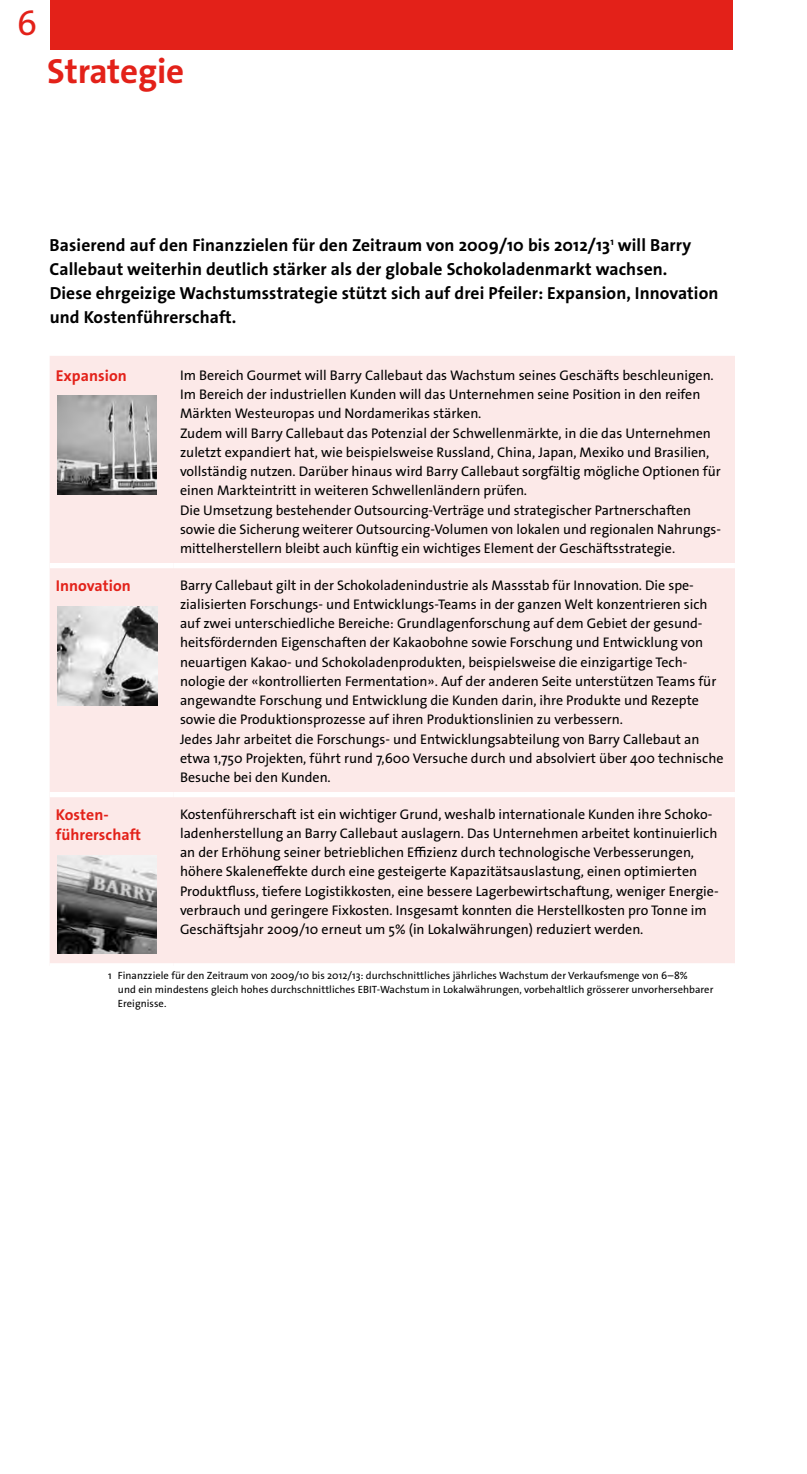
<style>
.page{position:relative;width:807px;height:1474px;background:#fff}
.page>*{position:absolute;margin:0;border:0;box-sizing:border-box;transform-origin:0 0}
._01_Seitentitel{font:700 35px "The Sans Os F";letter-spacing:-.005em;color:#e32119}
.t1{font:35px "The Sans Os F";color:#e32119}
._05_Grundtext_Bold{font:700 17.5px/24.2px "The Sans Os F";letter-spacing:.005em;color:#000}
._05_Grundtext_Bold-2{font:700 15.75px/20.1px "The Sans Os F";letter-spacing:.005em;color:#e32119}
._05_Grundtext_Bold-3{font:14px/19.2px "The Sans Os F";color:#000}
._43_Tab_Footnote_San{font:10.5px/14px "The Sans Os F";letter-spacing:.005em;color:#000}
</style>
<div class="page">
<div style="left:50px;top:0;width:682px;height:50px;background:#e32119"></div>
<div style="left:50px;top:356px;width:684px;height:607px;background:#fce9e8"></div>
<div style="left:50px;top:563px;width:124px;height:5px;background:#fff"></div>
<div style="left:174px;top:563px;width:560px;height:5px;background:#fff"></div>
<div style="left:50px;top:792px;width:124px;height:5px;background:#fff"></div>
<div style="left:174px;top:792px;width:560px;height:5px;background:#fff"></div>
<img style="left:58px;top:396px;width:99px;height:98px">
<img style="left:58px;top:606px;width:99px;height:99px">
<img style="left:58px;top:855px;width:99px;height:99px">
<h1 class="t1" style="left:17px;top:0;width:22px">6</h1>
<p class="_01_Seitentitel" style="left:47px;top:49px;width:138px">Strategie</p>
<p class="_05_Grundtext_Bold" style="left:50px;top:233px;width:670px">Basierend auf den Finanzzielen für den Zeitraum von 2009/10 bis 2012/13<sup>1</sup> will Barry Callebaut weiterhin deutlich stärker als der globale Schokoladenmarkt wachsen.<br>Diese ehrgeizige Wachstumsstrategie stützt sich auf drei Pfeiler: Expansion, Innovation und Kostenführerschaft.</p>
<p class="_05_Grundtext_Bold-2" style="left:56px;top:366px;width:72px">Expansion</p>
<p class="_05_Grundtext_Bold-3" style="left:180px;top:365px;width:535px">Im Bereich Gourmet will Barry Callebaut das Wachstum seines Geschäfts beschleunigen.</p>
<p class="_05_Grundtext_Bold-3" style="left:180px;top:385px;width:521px">Im Bereich der industriellen Kunden will das Unternehmen seine Position in den reifen<br>Märkten Westeuropas und Nordamerikas stärken.</p>
<p class="_05_Grundtext_Bold-3" style="left:180px;top:423px;width:542px">Zudem will Barry Callebaut das Potenzial der Schwellenmärkte, in die das Unternehmen zuletzt expandiert hat, wie beispielsweise Russland, China, Japan, Mexiko und Brasilien, vollständig nutzen. Darüber hinaus wird Barry Callebaut sorgfältig mögliche Optionen für einen Markteintritt in weiteren Schwellenländern prüfen.</p>
<p class="_05_Grundtext_Bold-3" style="left:180px;top:500px;width:542px">Die Umsetzung bestehender Outsourcing-Verträge und strategischer Partnerschaften sowie die Sicherung weiterer Outsourcing-Volumen von lokalen und regionalen Nahrungs&shy;mittelherstellern bleibt auch künftig ein wichtiges Element der Geschäftsstrategie.</p>
<p class="_05_Grundtext_Bold-2" style="left:56px;top:575px;width:76px">Innovation</p>
<p class="_05_Grundtext_Bold-3" style="left:180px;top:575px;width:537px">Barry Callebaut gilt in der Schokoladenindustrie als Massstab für Innovation. Die spe&shy;zialisierten Forschungs- und Entwicklungs-Teams in der ganzen Welt konzentrieren sich auf zwei unterschiedliche Bereiche: Grundlagenforschung auf dem Gebiet der gesund&shy;heitsfördernden Eigenschaften der Kakaobohne sowie Forschung und Entwicklung von neuartigen Kakao- und Schokoladenprodukten, beispielsweise die einzigartige Tech&shy;nologie der «kontrollierten Fermentation». Auf der anderen Seite unterstützen Teams für angewandte Forschung und Entwicklung die Kunden darin, ihre Produkte und Rezepte sowie die Produktionsprozesse auf ihren Produktionslinien zu verbessern.</p>
<p class="_05_Grundtext_Bold-3" style="left:180px;top:729px;width:544px">Jedes Jahr arbeitet die Forschungs- und Entwicklungsabteilung von Barry Callebaut an etwa 1,750 Projekten, führt rund 7,600 Versuche durch und absolviert über 400 technische<br>Besuche bei den Kunden.</p>
<p class="_05_Grundtext_Bold-2" style="left:56px;top:804px;width:86px">Kosten&shy;führerschaft</p>
<p class="_05_Grundtext_Bold-3" style="left:180px;top:804px;width:540px">Kostenführerschaft ist ein wichtiger Grund, weshalb internationale Kunden ihre Schoko&shy;ladenherstellung an Barry Callebaut auslagern. Das Unternehmen arbeitet kontinuierlich an der Erhöhung seiner betrieblichen Effizienz durch technologische Verbesserungen, höhere Skaleneffekte durch eine gesteigerte Kapazitätsauslastung, einen optimierten Produktfluss, tiefere Logistikkosten, eine bessere Lagerbewirtschaftung, weniger Energie&shy;verbrauch und geringere Fixkosten. Insgesamt konnten die Herstellkosten pro Tonne im Geschäftsjahr 2009/10 erneut um 5% (in Lokalwährungen) reduziert werden.</p>
<p class="_43_Tab_Footnote_San" style="left:118px;top:968px;width:596px;text-indent:-10px">1 Finanzziele für den Zeitraum von 2009/10 bis 2012/13: durchschnittliches jährliches Wachstum der Verkaufsmenge von 6–8%<br>und ein mindestens gleich hohes durchschnittliches EBIT-Wachstum in Lokalwährungen, vorbehaltlich grösserer unvorhersehbarer<br>Ereignisse.</p>
</div>
